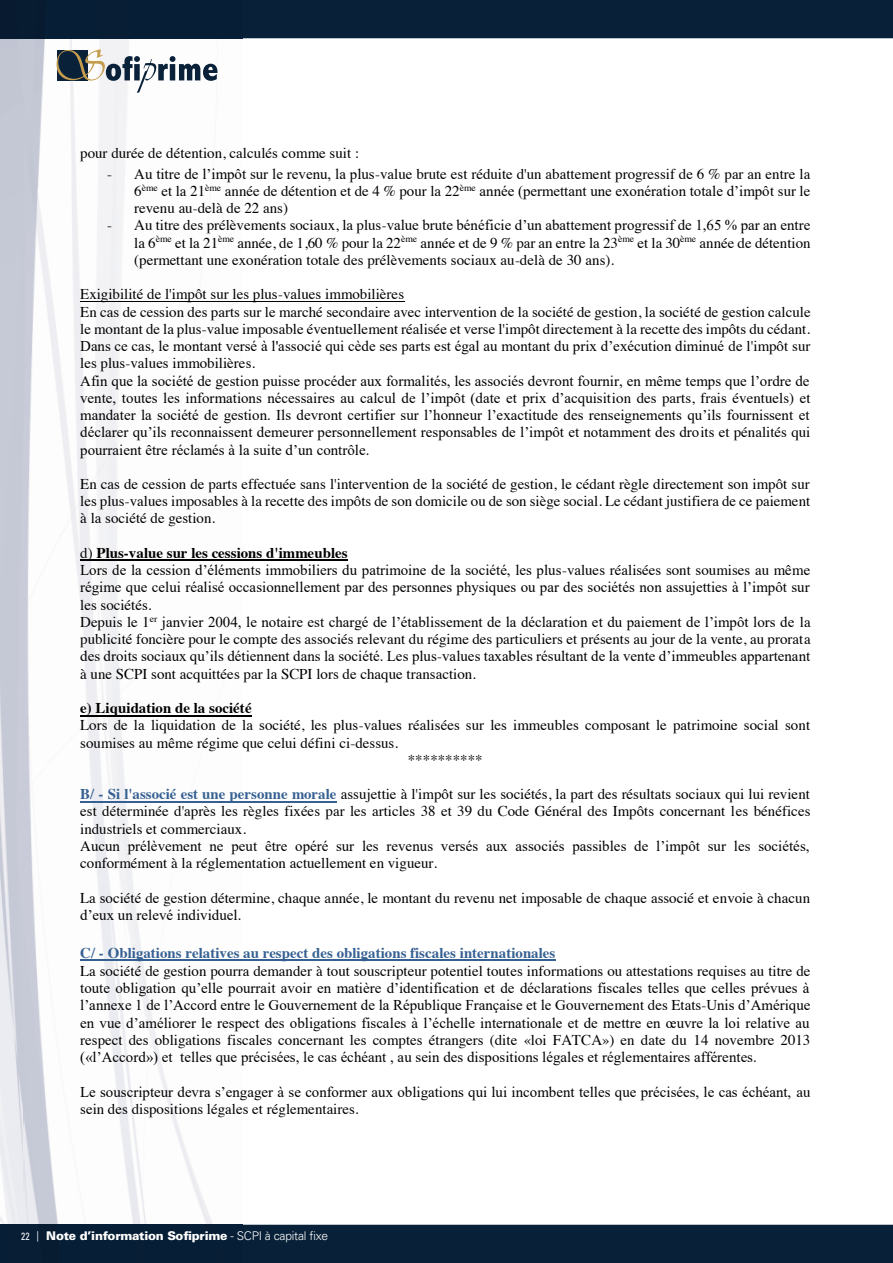
<style>
.page{position:relative;width:893px;height:1263px;background:#fff}
.page>*{position:absolute;margin:0;border:0;box-sizing:border-box;transform-origin:0 0}
.t1{font:14.85px/17.1px "Times";color:#000;text-align:justify}
.t2{font:14.85px/17.2px "Times New Roman";color:#000;text-align:justify}
.t3{font:700 14.85px "Times";color:#366092}
.t4{font:700 14.85px "Times";color:#000}
.t5{font:900 12px "Univers";letter-spacing:-.02em;color:#fff}
.s1{font-family:"Times New Roman"}
.s2{font-family:"Times"}
.s3{font-weight:400}
.s4{font-weight:700;color:#366092}
.s5{font-weight:400;font-stretch:condensed;font-size:10.5px}
.s6{font-weight:300}
</style>
<div class="page">
<img style="left:0;top:38px;width:16px;height:1187px">
<img style="left:16px;top:188px;width:226px;height:1037px">
<img style="left:15px;top:38px;width:227px;height:150px">
<svg style="left:57px;top:49px;width:160px;height:44px"></svg>
<div style="left:242px;top:0;width:651px;height:38px;background:#092138"></div>
<div style="left:0;top:0;width:242px;height:38px;background:#071f36"></div>
<div style="left:242px;top:1225px;width:651px;height:38px;background:#092138"></div>
<div style="left:0;top:1225px;width:242px;height:38px;background:#071f36"></div>
<hr style="left:80px;top:301px;width:324px;height:1px;background:#000">
<hr style="left:80px;top:559px;width:268px;height:2px;background:#000">
<hr style="left:80px;top:715px;width:172px;height:1px;background:#000">
<hr style="left:80px;top:801px;width:257px;height:1px;background:#366092">
<hr style="left:80px;top:959px;width:476px;height:2px;background:#366092">
<p class="t1" style="left:80px;top:146px;width:280px">pour durée de détention, calculés comme suit :</p>
<p class="t1" style="left:134px;top:167px;width:678px;text-indent:-27px">- <span class="s1">Au titre de l’impôt sur le revenu, la plus</span>-value brute est réduite d'un abattement progressif de 6 % par an entre la 6<sup>ème</sup> et la 21<sup>ème</sup> année de détention et de 4 % pour la 22<sup>ème</sup> <span class="s1">année (permettant une exonération totale d’impô</span>t sur le revenu au-delà de 22 ans)</p>
<p class="t2" style="left:107px;top:217px;width:704px"><span class="s2">- Au titre des prélèvements sociaux, la plus-</span>value brute bénéficie d’un abattement progressif de 1,65 % par an entre</p>
<p class="t1" style="left:134px;top:235px;width:678px">la 6<sup>ème</sup> et la 21<sup>ème</sup> année, de 1,60 % pour la 22<sup>ème</sup> année et de 9 % par an entre la 23<sup>ème</sup> et la 30<sup>ème</sup> année de détention (permettant une exonération totale des prélèvements sociaux au-delà de 30 ans).</p>
<p class="t1" style="left:80px;top:287px;width:732px;text-align:left">Exigibilité de l'impôt sur les plus-values immobilières<br>En cas de cession des parts sur le marché secondaire avec intervention de la société de gestion, la société de gestion calcule le montant de la plus-value imposable éventuellement réalisée et verse l'impôt directement à la recette des impôts du cédant.</p>
<p class="t2" style="left:80px;top:337px;width:732px">Dans ce cas, le montant versé à l'associé qui cède ses parts est égal au montant du prix d’exécution diminué <span class="s2">de l'impôt sur</span></p>
<p class="t1" style="left:80px;top:356px;width:177px">les plus-values immobilières.</p>
<p class="t2" style="left:80px;top:372px;width:732px">Afin que la société de gestion puisse procéder aux formalités, les associés devront fournir, en même temps que l’ordre de vente, toutes les informations nécessaires au calcul de l’impôt (date et prix d’acquisit<span class="s2">ion des parts, frais éventuels) et </span>mandater la société de gestion. Ils devront certifier sur l’honneur l’exactitude des renseignements qu’ils fournissent et déclarer qu’ils reconnaissent demeurer personnellement responsables de l’impôt et notamment des dro<span class="s2">its et pénalités qui </span>pourraient être réclamés à la suite d’un contrôle.</p>
<p class="t1" style="left:80px;top:477px;width:732px">En cas de cession de parts effectuée sans l'intervention de la société de gestion, le cédant règle directement son impôt sur les plus-values imposables à la recette des impôts de son domicile ou de son siège social. Le cédant justifiera de ce paiement à la société de gestion.</p>
<p class="t4" style="left:80px;top:547px;width:269px"><span class="s3">d)</span> Plus-value sur les cessions d'immeubles</p>
<p class="t2" style="left:80px;top:561px;width:732px">Lors de la cession d’éléments immobiliers du patrimoine de la société, les plus<span class="s2">-values réalisées sont soumises au même </span>régime que celui réalisé occasionnellement par des personnes physiques ou par des sociétés non assujetties à l’impôt sur</p>
<p class="t1" style="left:80px;top:597px;width:73px">les sociétés.</p>
<p class="t2" style="left:80px;top:613px;width:732px"><span class="s2">Depuis le 1</span><sup>er</sup> janvier 2004, le notaire est chargé de l’établissement de la déclaration et du paiement de l’impôt lors de <span class="s2">la</span></p>
<p class="t1" style="left:80px;top:632px;width:732px">publicité foncière pour le compte des associés relevant du régime des particuliers et présents au jour de la vente, au prorata</p>
<p class="t2" style="left:80px;top:648px;width:731px">des droits sociaux qu’ils détiennent dans la société. Les plus<span class="s2">-</span>values taxables résultant de la vente d’immeubles appartenant</p>
<p class="t1" style="left:80px;top:666px;width:397px">à une SCPI sont acquittées par la SCPI lors de chaque transaction.</p>
<p class="t4" style="left:80px;top:702px;width:173px">e) Liquidation de la société</p>
<p class="t1" style="left:80px;top:718px;width:731px">Lors de la liquidation de la société, les plus-values réalisées sur les immeubles composant le patrimoine social sont</p>
<p class="t1" style="left:80px;top:735px;width:319px">soumises au même régime que celui défini ci-dessus.</p>
<p class="t1" style="left:408px;top:752px;width:76px">**********</p>
<p class="t1" style="left:80px;top:787px;width:732px"><span class="s4">B/ - Si l'associé est une personne morale</span> assujettie à l'impôt sur les sociétés, la part des résultats sociaux qui lui revient est déterminée d'après les règles fixées par les articles 38 et 39 du Code Général des Impôts concernant les bénéfices industriels et commerciaux.</p>
<p class="t2" style="left:80px;top:837px;width:731px">Aucun prélèvement ne peut être opéré sur les revenus versés aux associés passibles de l’impôt sur les sociétés,</p>
<p class="t1" style="left:80px;top:856px;width:359px">conformément à la réglementation actuellement en vigueur.</p>
<p class="t1" style="left:80px;top:890px;width:731px">La société de gestion détermine, chaque année, le montant du revenu net imposable de chaque associé et envoie à chacun</p>
<p class="t2" style="left:80px;top:906px;width:163px">d’eux un relevé individuel.</p>
<p class="t3" style="left:80px;top:946px;width:477px">C/ - Obligations relatives au respect des obligations fiscales internationales</p>
<p class="t1" style="left:80px;top:964px;width:732px">La société de gestion pourra demander à tout souscripteur potentiel toutes informations ou attestations requises au titre de</p>
<p class="t2" style="left:80px;top:979px;width:732px">toute obligation qu’elle pourrait avoir en matière d’identification et de déclarations fiscales telles que celles prévues à l’annexe 1 de l’Accord entre le Gouvernement de la République Française et le G<span class="s2">ouvernement des Etats-</span>Unis d’Amérique en vue d’améliorer le respect des obligations fiscales à l’échelle internationale et de mettre en œuvre la loi relative au</p>
<p class="t1" style="left:80px;top:1032px;width:732px">respect des obligations fiscales concernant les comptes étrangers (dite «loi FATCA») en date du 14 novembre 2013</p>
<p class="t2" style="left:80px;top:1048px;width:678px">(«l’Accord») et telles que précisées, le cas échéant , au sein des dispositions légales et réglementaires afférentes.</p>
<p class="t2" style="left:80px;top:1083px;width:732px">Le souscripteur devra s’engager à se conformer aux obligations qui lui incombent telles que précisées, le cas échéant, <span class="s2">au</span></p>
<p class="t1" style="left:80px;top:1101px;width:280px">sein des dispositions légales et réglementaires.</p>
<p class="t5" style="left:21px;top:1232px;width:308px"><span class="s5">22 |</span> Note d’information Sofiprime <span class="s6">- SCPI à capital fixe</span></p>
</div>
